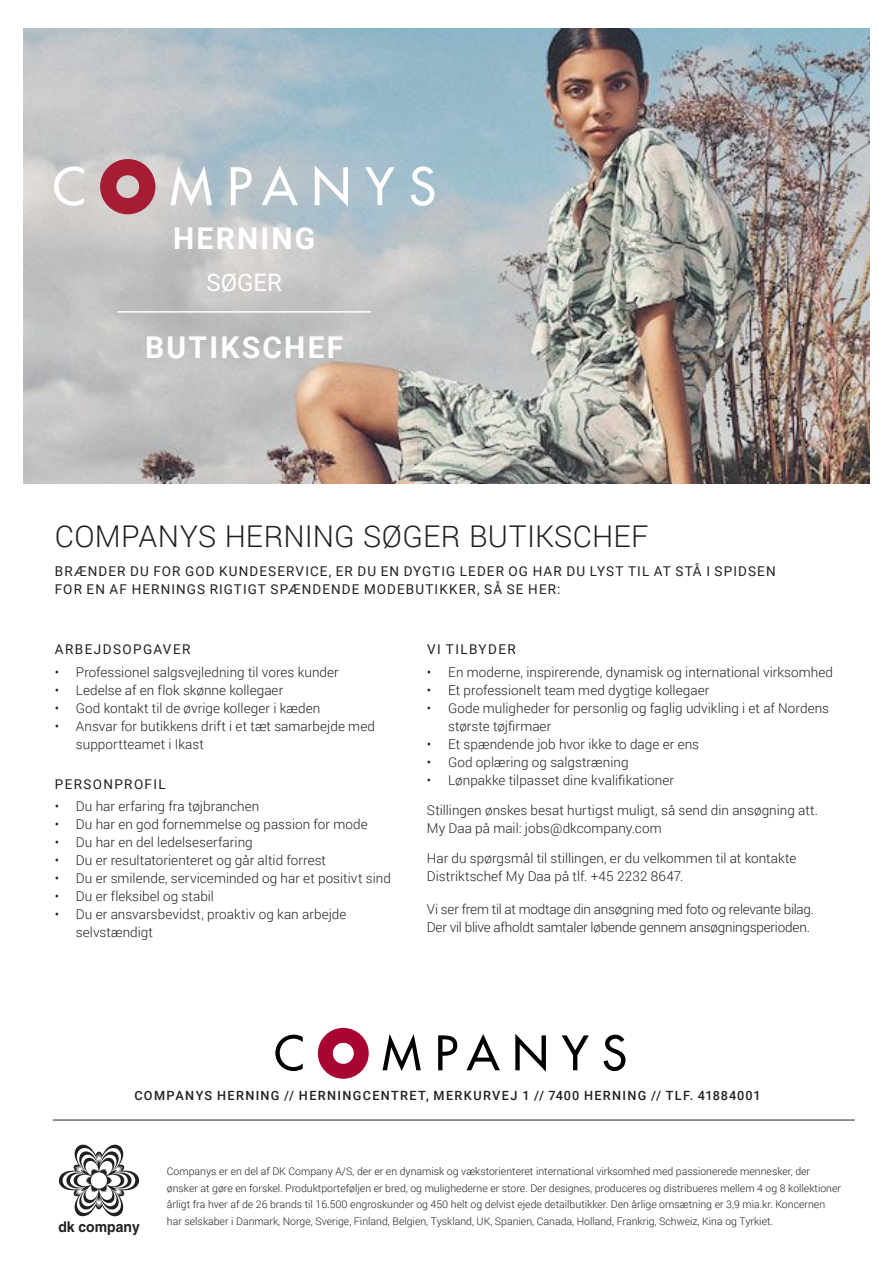
<style>
.page{position:relative;width:893px;height:1263px;background:#fff}
.page>*{position:absolute;margin:0;border:0;box-sizing:border-box;transform-origin:0 0}
.t1{font:300 30px "Roboto";letter-spacing:.005em;color:#231f20}
.t2{font:700 30px "Roboto";letter-spacing:.075em;color:#fff}
.t3{font:24px "Roboto";color:#fff}
.t4{font:700 14.85px "Helvetica";color:#231f20;scale:.94 1}
.t5{font:300 13.5px/18px "Roboto";letter-spacing:.005em;color:#231f20}
.t6{font:13.5px/18px "Roboto";letter-spacing:.08em;color:#231f20}
.t7{font:300 13.5px/18px "Roboto";letter-spacing:-.015em;color:#231f20}
.t8{font:13.5px "Roboto";letter-spacing:.1em;color:#231f20}
.t9{font:13.5px "Roboto";letter-spacing:.105em;color:#231f20}
.t10{font:500 12.75px "Roboto";letter-spacing:.105em;color:#231f20}
.t11{font:300 10.5px/16.5px "Roboto";color:#231f20}
</style>
<div class="page">
<img style="left:23px;top:29px;width:847px;height:455px">
<svg style="left:58px;top:1145px;width:81px;height:72px"></svg>
<hr style="left:53px;top:1120px;width:802px;height:1px;background:#231f20">
<hr style="left:117px;top:311px;width:254px;height:2px;background:#fff">
<svg style="left:54px;top:166px;width:30px;height:40px"></svg>
<svg style="left:170px;top:166px;width:42px;height:40px"></svg>
<svg style="left:231px;top:167px;width:21px;height:38px"></svg>
<svg style="left:262px;top:166px;width:36px;height:39px"></svg>
<svg style="left:315px;top:165px;width:33px;height:42px"></svg>
<svg style="left:365px;top:167px;width:30px;height:38px"></svg>
<svg style="left:411px;top:166px;width:23px;height:40px"></svg>
<svg style="left:100px;top:159px;width:55px;height:55px;background:#b65969"></svg>
<svg style="left:275px;top:1035px;width:28px;height:36px"></svg>
<svg style="left:383px;top:1034px;width:38px;height:37px"></svg>
<svg style="left:438px;top:1035px;width:19px;height:35px"></svg>
<svg style="left:466px;top:1034px;width:34px;height:36px"></svg>
<svg style="left:515px;top:1034px;width:31px;height:38px"></svg>
<svg style="left:562px;top:1035px;width:27px;height:35px"></svg>
<svg style="left:604px;top:1035px;width:21px;height:36px"></svg>
<svg style="left:318px;top:1028px;width:51px;height:51px"></svg>
<h1 class="t2" style="left:173px;top:217px;width:144px">HERNING</h1>
<h2 class="t3" style="left:206px;top:266px;width:77px">SØGER</h2>
<h1 class="t2" style="left:145px;top:326px;width:200px">BUTIKSCHEF</h1>
<h1 class="t1" style="left:55px;top:515px;width:595px">COMPANYS HERNING SØGER BUTIKSCHEF</h1>
<p class="t6" style="left:55px;top:562px;width:722px">BRÆNDER DU FOR GOD KUNDESERVICE, ER DU EN DYGTIG LEDER OG HAR DU LYST TIL AT STÅ I SPIDSEN<br>FOR EN AF HERNINGS RIGTIGT SPÆNDENDE MODEBUTIKKER, SÅ SE HER:</p>
<p class="t9" style="left:55px;top:640px;width:137px">ARBEJDSOPGAVER</p>
<p class="t5" style="left:55px;top:662px;width:286px">• Professionel salgsvejledning til vores kunder</p>
<p class="t5" style="left:55px;top:680px;width:230px">• Ledelse af en flok skønne kollegaer</p>
<p class="t5" style="left:55px;top:698px;width:267px">• God kontakt til de øvrige kolleger i kæden</p>
<p class="t5" style="left:76px;top:716px;width:301px;text-indent:-21px">• Ansvar for butikkens drift i et tæt samarbejde med supportteamet i Ikast</p>
<p class="t8" style="left:55px;top:775px;width:112px">PERSONPROFIL</p>
<p class="t5" style="left:55px;top:797px;width:206px">• Du har erfaring fra tøjbranchen</p>
<p class="t5" style="left:55px;top:815px;width:314px">• Du har en god fornemmelse og passion for mode</p>
<p class="t5" style="left:55px;top:833px;width:200px">• Du har en del ledelseserfaring</p>
<p class="t5" style="left:55px;top:851px;width:273px">• Du er resultatorienteret og går altid forrest</p>
<p class="t5" style="left:55px;top:869px;width:338px">• Du er smilende, serviceminded og har et positivt sind</p>
<p class="t5" style="left:55px;top:887px;width:161px">• Du er fleksibel og stabil</p>
<p class="t5" style="left:76px;top:905px;width:272px;text-indent:-21px">• Du er ansvarsbevidst, proaktiv og kan arbejde selvstændigt</p>
<p class="t8" style="left:427px;top:640px;width:90px">VI TILBYDER</p>
<p class="t5" style="left:427px;top:662px;width:408px">• En moderne, inspirerende, dynamisk og international virksomhed</p>
<p class="t5" style="left:427px;top:680px;width:284px">• Et professionelt team med dygtige kollegaer</p>
<p class="t5" style="left:448px;top:698px;width:382px;text-indent:-21px">• Gode muligheder for personlig og faglig udvikling i et af Nordens største tøjfirmaer</p>
<p class="t5" style="left:427px;top:734px;width:274px">• Et spændende job hvor ikke to dage er ens</p>
<p class="t5" style="left:427px;top:752px;width:203px">• God oplæring og salgstræning</p>
<p class="t5" style="left:427px;top:770px;width:249px">• Lønpakke tilpasset dine kvalifikationer</p>
<p class="t5" style="left:427px;top:800px;width:393px">Stillingen ønskes besat hurtigst muligt, så send din ansøgning att.<br>My Daa på mail: jobs@dkcompany.com</p>
<p class="t5" style="left:427px;top:848px;width:371px">Har du spørgsmål til stillingen, er du velkommen til at kontakte<br>Distriktschef My Daa på tlf. +45 2232 8647.</p>
<p class="t7" style="left:427px;top:899px;width:389px">Vi ser frem til at modtage din ansøgning med foto og relevante bilag.<br>Der vil blive afholdt samtaler løbende gennem ansøgningsperioden.</p>
<p class="t10" style="left:134px;top:1086px;width:628px">COMPANYS HERNING // HERNINGCENTRET, MERKURVEJ 1 // 7400 HERNING // TLF. 41884001</p>
<p class="t4" style="left:58px;top:1218px;width:88px">dk company</p>
<p class="t11" style="left:167px;top:1163px;width:676px">Companys er en del af DK Company A/S, der er en dynamisk og vækstorienteret international virksomhed med passionerede mennesker, der ønsker at gøre en forskel. Produktporteføljen er bred, og mulighederne er store. Der designes, produceres og distribueres mellem 4 og 8 kollektioner årligt fra hver af de 26 brands til 16.500 engroskunder og 450 helt og delvist ejede detailbutikker. Den årlige omsætning er 3,9 mia.kr. Koncernen har selskaber i Danmark, Norge, Sverige, Finland, Belgien, Tyskland, UK, Spanien, Canada, Holland, Frankrig, Schweiz, Kina og Tyrkiet.</p>
</div>
